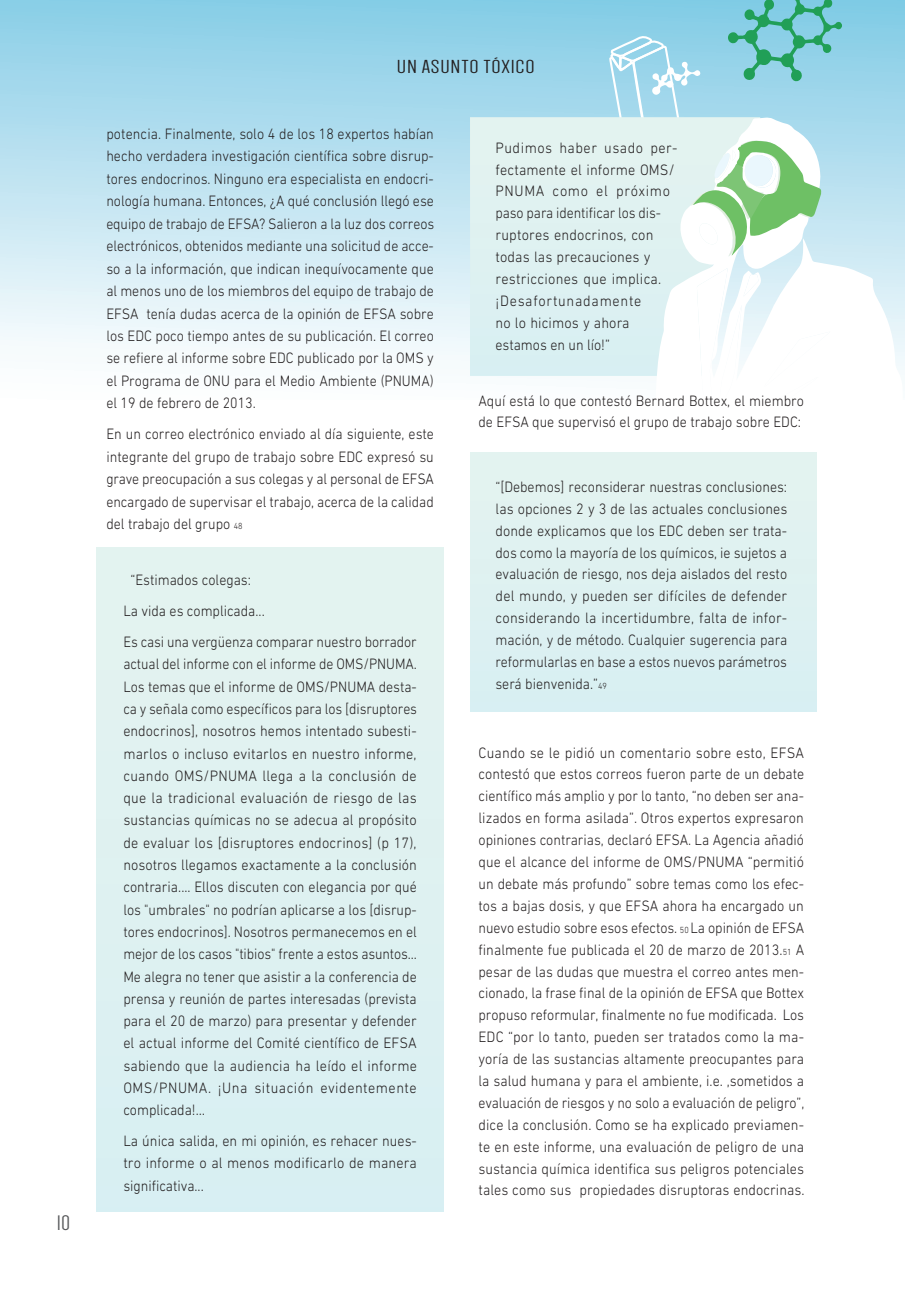
<style>
.page{position:relative;width:906px;height:1289px;background:#fff}
.page>*{position:absolute;margin:0;border:0;box-sizing:border-box;transform-origin:0 0}
.t1{font:21.75px "Dense";color:#57585a;scale:1.2 1}
.t2{font:19.35px "Dense";letter-spacing:.03em;color:#231f20;scale:1.36 1}
.t3{font:300 15.3px/22.5px "DIN Next W1 G";color:#231f20;text-align:justify;scale:.92 1}
.t4{font:300 15.3px/21.9px "DIN Next W1 G";color:#231f20;scale:.94 1}
.t5{font:300 15.3px/22.4px "DIN Next W1 G";color:#231f20;text-align:justify;scale:.91 1}
.t6{font:300 15.3px/22.4px "DIN Next W1 G";color:#231f20;text-align:justify;scale:.93 1}
.s1{font-size:9px}
</style>
<div class="page">
<div style="left:0;top:0;width:905px;height:399px;background:linear-gradient(to bottom,#86cce6,#fff)"></div>
<div style="left:470px;top:117px;width:183px;height:259px;background:#def1f1"></div>
<svg style="left:653px;top:117px;width:252px;height:282px"></svg>
<svg style="left:694px;top:268px;width:136px;height:131px"></svg>
<div style="left:97px;top:547px;width:346px;height:664px;background:#dff1f1"></div>
<div style="left:470px;top:453px;width:346px;height:258px;background:#dff1f1"></div>
<svg style="left:608px;top:0;width:234px;height:257px"></svg>
<h1 class="t1" style="left:57px;top:1212px;width:13px">10</h1>
<p class="t2" style="left:397px;top:57px;width:103px">UN ASUNTO TÓXICO</p>
<p class="t3" style="left:106px;top:122px;width:358px">potencia. Finalmente, solo 4 de los 18 expertos habían hecho verdadera investigación científica sobre disrup&shy;tores endocrinos. Ninguno era especialista en endocri&shy;nología humana. Entonces, ¿A qué conclusión llegó ese equipo de trabajo de EFSA? Salieron a la luz dos correos electrónicos, obtenidos mediante una solicitud de acce&shy;so a la información, que indican inequívocamente que al menos uno de los miembros del equipo de trabajo de EFSA tenía dudas acerca de la opinión de EFSA sobre los EDC poco tiempo antes de su publicación. El correo se refiere al informe sobre EDC publicado por la OMS y el Programa de ONU para el Medio Ambiente (PNUMA) el 19 de febrero de 2013.</p>
<p class="t3" style="left:106px;top:423px;width:358px">En un correo electrónico enviado al día siguiente, este integrante del grupo de trabajo sobre EDC expresó su grave preocupación a sus colegas y al personal de EFSA encargado de supervisar el trabajo, acerca de la calidad del trabajo del grupo <span class="s1">48</span></p>
<p class="t3" style="left:123px;top:564px;width:320px;line-height:30.8px;text-align:left;text-indent:7px">“Estimados colegas:<br>La vida es complicada...<br>Es casi una vergüenza comparar nuestro borrador</p>
<p class="t5" style="left:123px;top:652px;width:324px">actual del informe con el informe de OMS/PNUMA.<br>Los temas que el informe de OMS/PNUMA desta&shy;ca y señala como específicos para los [disruptores endocrinos], nosotros hemos intentado subesti&shy;marlos o incluso evitarlos en nuestro informe, cuando OMS/PNUMA llega a la conclusión de que la tradicional evaluación de riesgo de las sustancias químicas no se adecua al propósito de evaluar los [disruptores endocrinos] (p 17), nosotros llegamos exactamente a la conclusión contraria.... Ellos discuten con elegancia por qué los "umbrales" no podrían aplicarse a los [disrup&shy;tores endocrinos]. Nosotros permanecemos en el mejor de los casos "tibios" frente a estos asuntos...<br>Me alegra no tener que asistir a la conferencia de prensa y reunión de partes interesadas (prevista para el 20 de marzo) para presentar y defender el actual informe del Comité científico de EFSA sabiendo que la audiencia ha leído el informe OMS/PNUMA. ¡Una situación evidentemente complicada!…</p>
<p class="t6" style="left:123px;top:1129px;width:317px">La única salida, en mi opinión, es rehacer nues&shy;tro informe o al menos modificarlo de manera significativa...</p>
<p class="t4" style="left:495px;top:136px;width:195px">Pudimos haber usado per&shy;fectamente el informe OMS/<br>PNUMA como el próximo paso para identificar los dis&shy;ruptores endocrinos, con todas las precauciones y restricciones que implica. ¡Desafortunadamente<br>no lo hicimos y ahora estamos en un lío!”</p>
<p class="t3" style="left:478px;top:389px;width:355px;line-height:21.9px">Aquí está lo que contestó Bernard Bottex, el miembro de EFSA que supervisó el grupo de trabajo sobre EDC:</p>
<p class="t3" style="left:495px;top:475px;width:319px;line-height:21.9px">“[Debemos] reconsiderar nuestras conclusiones: las opciones 2 y 3 de las actuales conclusiones donde explicamos que los EDC deben ser trata&shy;dos como la mayoría de los químicos, ie sujetos a evaluación de riesgo, nos deja aislados del resto del mundo, y pueden ser difíciles de defender considerando la incertidumbre, falta de infor&shy;mación, y de método. Cualquier sugerencia para reformularlas en base a estos nuevos parámetros será bienvenida.”<span class="s1">49</span></p>
<p class="t4" style="left:478px;top:741px;width:348px;text-align:justify">Cuando se le pidió un comentario sobre esto, EFSA contestó que estos correos fueron parte de un debate científico más amplio y por lo tanto, “no deben ser ana&shy;lizados en forma asilada”. Otros expertos expresaron opiniones contrarias, declaró EFSA. La Agencia añadió que el alcance del informe de OMS/PNUMA “permitió un debate más profundo” sobre temas como los efec&shy;tos a bajas dosis, y que EFSA ahora ha encargado un nuevo estudio sobre esos efectos. <span class="s1">50</span> La opinión de EFSA finalmente fue publicada el 20 de marzo de 2013.<span class="s1">51</span> A pesar de las dudas que muestra el correo antes men&shy;cionado, la frase final de la opinión de EFSA que Bottex propuso reformular, finalmente no fue modificada. Los EDC “por lo tanto, pueden ser tratados como la ma&shy;yoría de las sustancias altamente preocupantes para la salud humana y para el ambiente, i.e. ,sometidos a evaluación de riesgos y no solo a evaluación de peligro”, dice la conclusión. Como se ha explicado previamen&shy;te en este informe, una evaluación de peligro de una sustancia química identifica sus peligros potenciales tales como sus propiedades disruptoras endocrinas.</p>
</div>
